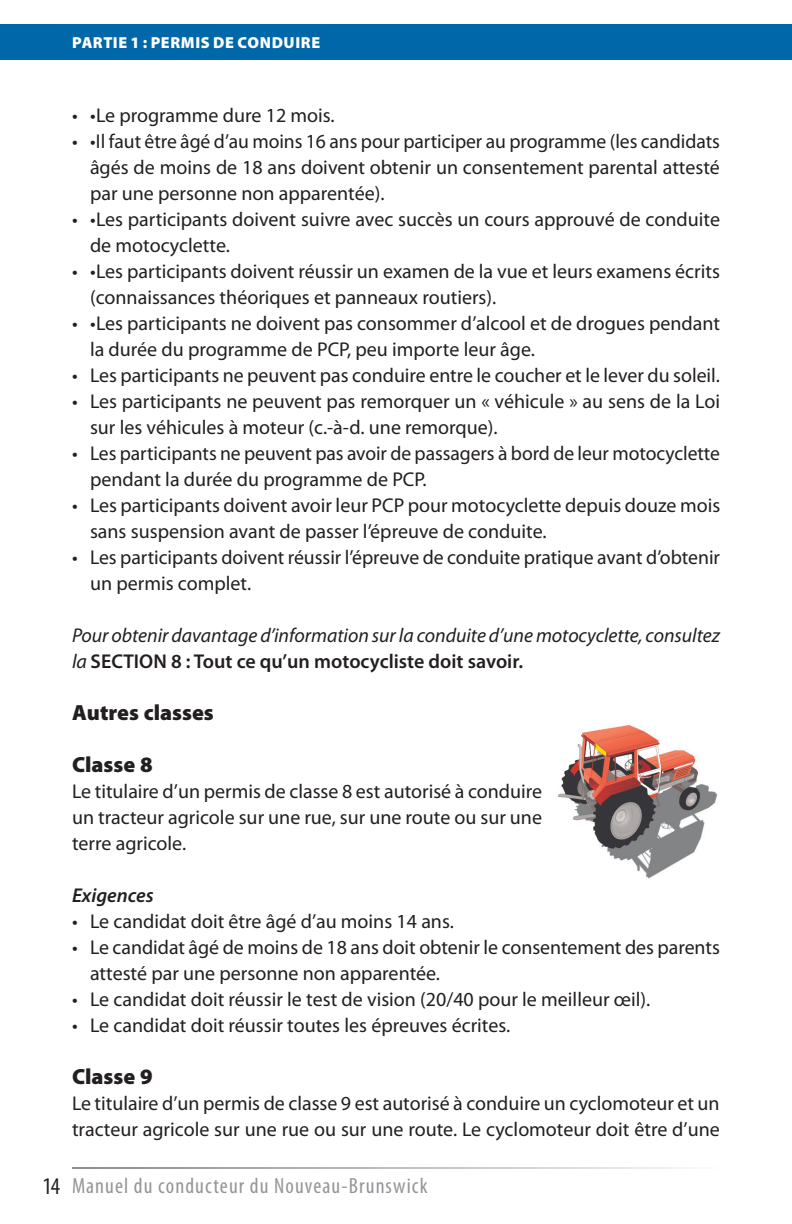
<style>
.page{position:relative;width:792px;height:1224px;background:#fff}
.page>*{position:absolute;margin:0;border:0;box-sizing:border-box;transform-origin:0 0}
.t1{font:condensed 22px "Myriad Pro";letter-spacing:.05em;color:#939598}
.head2{font:900 22px "Myriad Pro";color:#231f20}
.text{font:20px/26px "Myriad Pro";color:#231f20}
.text-2{font:italic 20px/26px "Myriad Pro";color:#231f20}
.text-3{font:italic 600 20px "Myriad Pro";color:#231f20}
.t2{font:900 16px "Myriad Pro";letter-spacing:.04em;color:#fff}
.s1{font-weight:600;font-style:normal}
.s2{font-size:24px;color:#231f20}
</style>
<div class="page">
<div style="left:0;top:24px;width:792px;height:36px;background:#0068a9"></div>
<img style="left:558px;top:724px;width:160px;height:155px">
<p class="t2" style="left:72px;top:34px;width:250px">PARTIE 1 : PERMIS DE CONDUIRE</p>
<p class="text" style="left:72px;top:103px;width:264px">• •Le programme dure 12 mois.</p>
<p class="text" style="left:90px;top:129px;width:632px;text-align:justify;text-indent:-18px">• •Il faut être âgé d’au moins 16 ans pour participer au programme (les candidats âgés de moins de 18 ans doivent obtenir un consentement parental attesté par une personne non apparentée).</p>
<p class="text" style="left:90px;top:207px;width:632px;text-indent:-18px">• •Les participants doivent suivre avec succès un cours approuvé de conduite de motocyclette.</p>
<p class="text" style="left:90px;top:259px;width:632px;text-indent:-18px">• •Les participants doivent réussir un examen de la vue et leurs examens écrits (connaissances théoriques et panneaux routiers).</p>
<p class="text" style="left:90px;top:311px;width:632px;text-indent:-18px">• •Les participants ne doivent pas consommer d’alcool et de drogues pendant la durée du programme de PCP, peu importe leur âge.</p>
<p class="text" style="left:72px;top:363px;width:649px">• Les participants ne peuvent pas conduire entre le coucher et le lever du soleil.</p>
<p class="text" style="left:90px;top:389px;width:632px;text-indent:-18px">• Les participants ne peuvent pas remorquer un « véhicule » au sens de la Loi sur les véhicules à moteur (c.-à-d. une remorque).</p>
<p class="text" style="left:90px;top:441px;width:632px;text-indent:-18px">• Les participants ne peuvent pas avoir de passagers à bord de leur motocyclette pendant la durée du programme de PCP.</p>
<p class="text" style="left:90px;top:493px;width:632px;text-indent:-18px">• Les participants doivent avoir leur PCP pour motocyclette depuis douze mois sans suspension avant de passer l’épreuve de conduite.</p>
<p class="text" style="left:90px;top:545px;width:632px;text-indent:-18px">• Les participants doivent réussir l’épreuve de conduite pratique avant d’obtenir un permis complet.</p>
<p class="text-2" style="left:72px;top:623px;width:650px">Pour obtenir davantage d’information sur la conduite d’une motocyclette, consultez la <span class="s1">SECTION 8 : Tout ce qu’un motocycliste doit savoir.</span></p>
<p class="head2" style="left:72px;top:700px;width:143px">Autres classes</p>
<p class="head2" style="left:72px;top:752px;width:82px">Classe 8</p>
<p class="text" style="left:72px;top:779px;width:472px;text-align:justify">Le titulaire d’un permis de classe 8 est autorisé à conduire un tracteur agricole sur une rue, sur une route ou sur une terre agricole.</p>
<p class="text-3" style="left:72px;top:884px;width:83px">Exigences</p>
<p class="text" style="left:72px;top:909px;width:383px">• Le candidat doit être âgé d’au moins 14 ans.</p>
<p class="text" style="left:90px;top:935px;width:632px;text-indent:-18px">• Le candidat âgé de moins de 18 ans doit obtenir le consentement des parents attesté par une personne non apparentée.</p>
<p class="text" style="left:72px;top:987px;width:580px">• Le candidat doit réussir le test de vision (20/40 pour le meilleur œil).</p>
<p class="text" style="left:72px;top:1013px;width:440px">• Le candidat doit réussir toutes les épreuves écrites.</p>
<p class="head2" style="left:72px;top:1064px;width:82px">Classe 9</p>
<p class="text" style="left:72px;top:1091px;width:649px">Le titulaire d’un permis de classe 9 est autorisé à conduire un cyclomoteur et un tracteur agricole sur une rue ou sur une route. Le cyclomoteur doit être d’une</p>
<p class="t1" style="left:42px;top:1173px;width:387px"><span class="s2">14</span> Manuel du conducteur du Nouveau-Brunswick</p>
</div>
